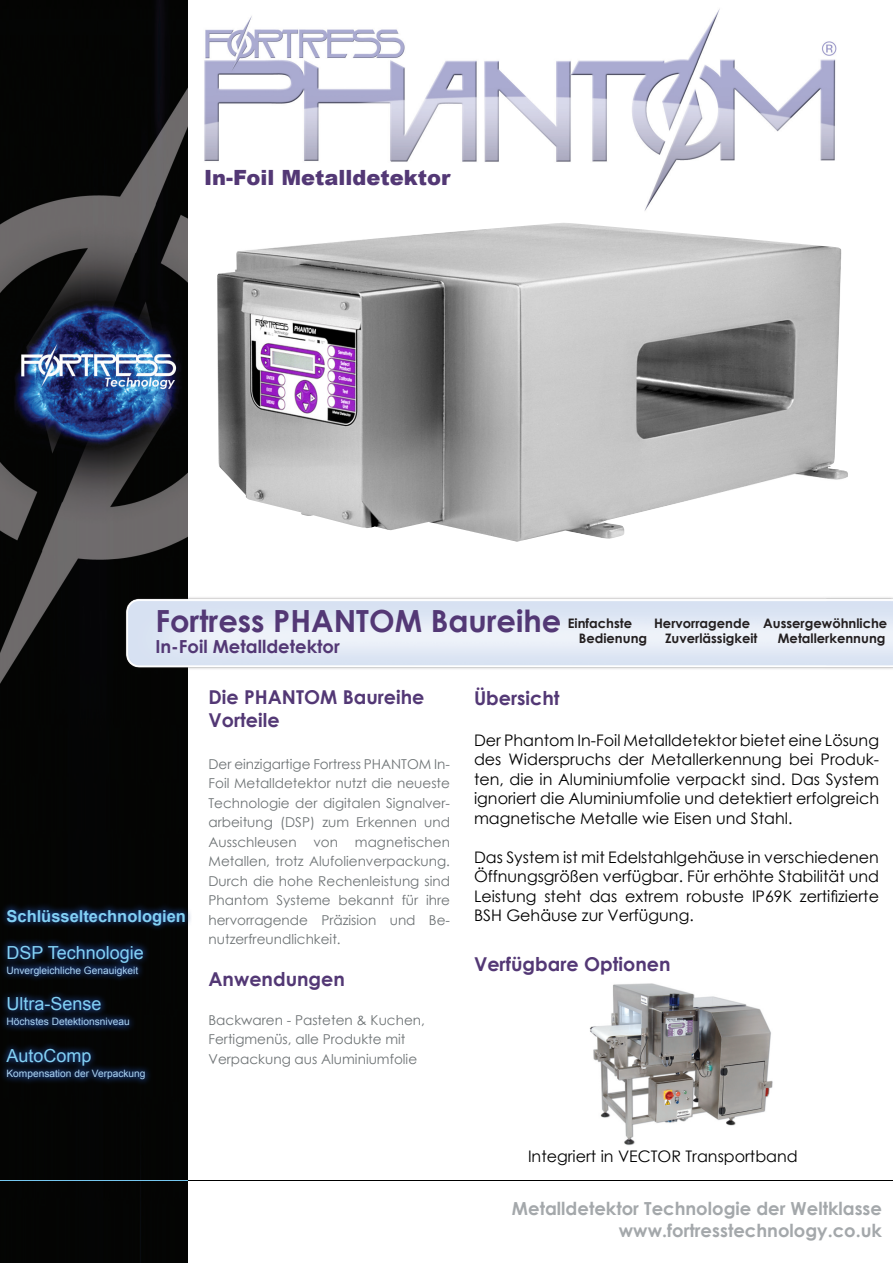
<style>
.page{position:relative;width:893px;height:1263px;background:#fff}
.page>*{position:absolute;margin:0;border:0;box-sizing:border-box;transform-origin:0 0}
.t1{font:700 30.45px "Century Gothic";color:#533875}
.t2{font:900 21px "Arial";color:#533875}
.t3{font:700 19.05px/23px "Century Gothic";color:#533875}
.t4{font:700 18px "Century Gothic";color:#a4a8ab}
.t5{font:18px "Arial";color:#83d1f4}
.t6{font:700 18px "Century Gothic";color:#533875}
.t7{font:700 16.5px "Arial";color:#83d1f4}
.t8{font:15.9px/19.5px "Century Gothic";color:#000101;text-align:justify}
.t9{font:13.65px/19.5px "Century Gothic";color:#6e7375;text-align:justify}
.t10{font:700 13.05px "Century Gothic";color:#231f20}
.t11{font:10.2px "Arial";color:#acd3f0}
</style>
<div class="page">
<img style="left:204px;top:9px;width:633px;height:202px">
<img style="left:217px;top:223px;width:631px;height:319px">
<img style="left:0;top:0;width:188px;height:1263px">
<svg style="left:0;top:901px;width:191px;height:275px;background:#0a0f16"></svg>
<img style="left:0;top:585px;width:893px;height:107px">
<img style="left:0;top:1181px;width:188px;height:1px">
<img style="left:589px;top:983px;width:184px;height:163px">
<p class="t2" style="left:204px;top:162px;width:248px">In-Foil Metalldetektor</p>
<p class="t1" style="left:155px;top:597px;width:407px">Fortress PHANTOM Baureihe</p>
<p class="t6" style="left:155px;top:633px;width:186px">In-Foil Metalldetektor</p>
<p class="t10" style="left:568px;top:613px;width:66px">Einfachste</p>
<p class="t10" style="left:579px;top:629px;width:70px">Bedienung</p>
<p class="t10" style="left:763px;top:613px;width:126px">Aussergewöhnliche</p>
<p class="t10" style="left:778px;top:629px;width:109px">Metallerkennung</p>
<p class="t10" style="left:654px;top:613px;width:98px">Hervorragende</p>
<p class="t10" style="left:665px;top:629px;width:94px">Zuverlässigkeit</p>
<p class="t7" style="left:7px;top:905px;width:181px">Schlüsseltechnologien</p>
<p class="t5" style="left:7px;top:940px;width:139px">DSP Technologie</p>
<p class="t11" style="left:7px;top:963px;width:133px">Unvergleichliche Genauigkeit</p>
<p class="t5" style="left:7px;top:992px;width:97px">Ultra-Sense</p>
<p class="t11" style="left:7px;top:1015px;width:125px">Höchstes Detektionsniveau</p>
<p class="t5" style="left:7px;top:1044px;width:87px">AutoComp</p>
<p class="t11" style="left:7px;top:1066px;width:141px">Kompensation der Verpackung</p>
<p class="t3" style="left:208px;top:685px;width:217px">Die PHANTOM Baureihe<br>Vorteile</p>
<p class="t9" style="left:208px;top:754px;width:243px">Der einzigartige Fortress PHANTOM In-Foil Metalldetektor nutzt die neueste Technologie der digitalen Signalver&shy;arbeitung (DSP) zum Erkennen und Ausschleusen von magnetischen Metallen, trotz Alufolienverpackung.<br>Durch die hohe Rechenleistung sind Phantom Systeme bekannt für ihre hervorragende Präzision und Be&shy;nutzerfreundlichkeit.</p>
<p class="t3" style="left:208px;top:967px;width:138px">Anwendungen</p>
<p class="t9" style="left:208px;top:1010px;width:218px">Backwaren - Pasteten &amp; Kuchen,</p>
<p class="t9" style="left:208px;top:1029px;width:198px">Fertigmenüs, alle Produkte mit</p>
<p class="t9" style="left:208px;top:1049px;width:210px">Verpackung aus Aluminiumfolie</p>
<p class="t3" style="left:474px;top:685px;width:87px">Übersicht</p>
<p class="t8" style="left:474px;top:730px;width:407px">Der Phantom In-Foil Metalldetektor bietet eine Lösung des Widerspruchs der Metallerkennung bei Produk&shy;ten, die in Aluminiumfolie verpackt sind. Das System ignoriert die Aluminiumfolie und detektiert erfolgreich magnetische Metalle wie Eisen und Stahl.</p>
<p class="t8" style="left:474px;top:847px;width:407px">Das System ist mit Edelstahlgehäuse in verschiedenen Öffnungsgrößen verfügbar. Für erhöhte Stabilität und Leistung steht das extrem robuste IP69K zertifizierte BSH Gehäuse zur Verfügung.</p>
<p class="t3" style="left:474px;top:952px;width:198px">Verfügbare Optionen</p>
<p class="t8" style="left:528px;top:1146px;width:271px">Integriert in VECTOR Transportband</p>
<p class="t4" style="left:512px;top:1195px;width:372px">Metalldetektor Technologie der Weltklasse</p>
<p class="t4" style="left:619px;top:1216px;width:265px">www.fortresstechnology.co.uk</p>
</div>
